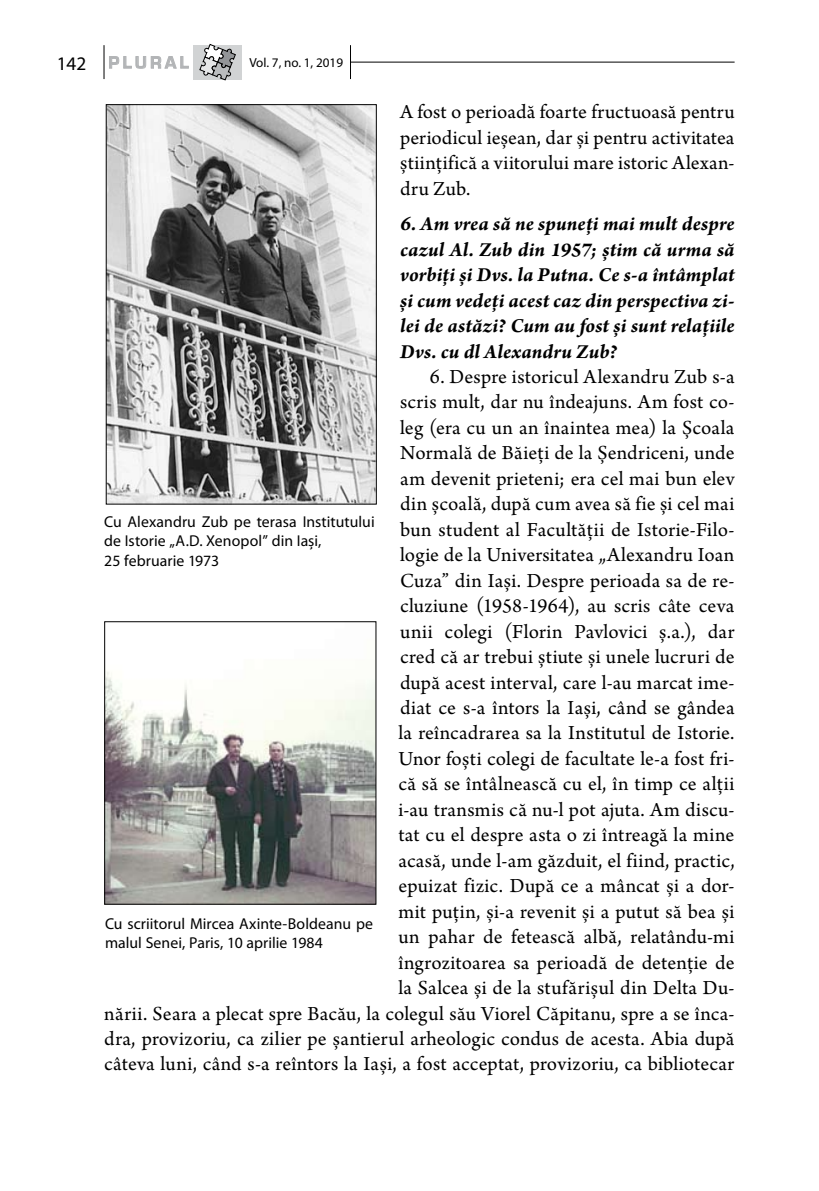
<style>
.page{position:relative;width:819px;height:1191px;background:#fff}
.page>*{position:absolute;margin:0;border:0;box-sizing:border-box;transform-origin:0 0}
.t1{font:21px/25.4px "Arno Pro";letter-spacing:.01em;color:#000;text-align:justify}
.t2{font:italic 700 21px/25.4px "Arno Pro";letter-spacing:.01em;color:#000;text-align:justify}
.t3{font:700 17.5px "Eurostile";letter-spacing:.2em;color:#b2b4b6}
.t4{font:15.75px/19.2px "Myriad Pro";letter-spacing:.005em;color:#000}
.t5{font:13.12px "Myriad Pro";color:#000}
.s1{font-family:"Myriad Pro";font-weight:400;font-size:19.25px;color:#000}
</style>
<div class="page">
<div style="left:193px;top:45px;width:49px;height:34px;background:#d1d3d4"></div>
<svg style="left:109px;top:56px;width:80px;height:13px"></svg>
<svg style="left:199px;top:44px;width:37px;height:36px"></svg>
<hr style="left:350px;top:45px;width:1px;height:34px;background:#000">
<hr style="left:104px;top:45px;width:1px;height:34px;background:#000">
<hr style="left:350px;top:62px;width:384px;height:1px;background:#000">
<img style="left:108px;top:106px;width:267px;height:396px">
<div style="left:106px;top:104px;width:271px;height:400px;border:1px solid #000"></div>
<img style="left:106px;top:672px;width:268px;height:230px">
<div style="left:104px;top:621px;width:272px;height:283px;border:1px solid #000"></div>
<p class="t3" style="left:57px;top:53px;width:133px"><span class="s1">142</span> PLURAL</p>
<p class="t5" style="left:249px;top:55px;width:95px">Vol. 7, no. 1, 2019</p>
<p class="t1" style="left:400px;top:101px;width:336px">A fost o perioadă foarte fructuoasă pentru periodicul ieșean, dar și pentru activitatea științifică a viitorului mare istoric Alexan&shy;dru Zub.</p>
<p class="t2" style="left:400px;top:212px;width:336px">6. Am vrea să ne spuneți mai mult despre cazul Al. Zub din 1957; știm că urma să vorbiți și Dvs. la Putna. Ce s-a întâmplat și cum vedeți acest caz din perspectiva zi&shy;lei de astăzi? Cum au fost și sunt relațiile Dvs. cu dl Alexandru Zub?</p>
<p class="t1" style="left:104px;top:365px;width:632px;text-align:right">6. Despre istoricul Alexandru Zub s-a<br>scris mult, dar nu îndeajuns. Am fost co-<br>leg (era cu un an înaintea mea) la Școala<br>Normală de Băieți de la Șendriceni, unde<br>am devenit prieteni; era cel mai bun elev<br>din școală, după cum avea să fie și cel mai<br>bun student al Facultății de Istorie-Filo-<br>logie de la Universitatea „Alexandru Ioan<br>Cuza” din Iași. Despre perioada sa de re-<br>cluziune (1958-1964), au scris câte ceva<br>unii colegi (Florin Pavlovici ș.a.), dar<br>cred că ar trebui știute și unele lucruri de<br>după acest interval, care l-au marcat ime-<br>diat ce s-a întors la Iași, când se gândea<br>la reîncadrarea sa la Institutul de Istorie.<br>Unor foști colegi de facultate le-a fost fri-<br>că să se întâlnească cu el, în timp ce alții<br>i-au transmis că nu-l pot ajuta. Am discu-<br>tat cu el despre asta o zi întreagă la mine<br>acasă, unde l-am găzduit, el fiind, practic,<br>epuizat fizic. După ce a mâncat și a dor-<br>mit puțin, și-a revenit și a putut să bea și<br>un pahar de fetească albă, relatându-mi<br>îngrozitoarea sa perioadă de detenție de<br>la Salcea și de la stufărișul din Delta Du-<br>nării. Seara a plecat spre Bacău, la colegul său Viorel Căpitanu, spre a se înca&shy;dra, provizoriu, ca zilier pe șantierul arheologic condus de acesta. Abia după câteva luni, când s-a reîntors la Iași, a fost acceptat, provizoriu, ca bibliotecar</p>
<p class="t4" style="left:104px;top:512px;width:272px">Cu Alexandru Zub pe terasa Institutului de Istorie „A.D. Xenopol” din Iași,<br>25 februarie 1973</p>
<p class="t4" style="left:105px;top:913px;width:269px">Cu scriitorul Mircea Axinte-Boldeanu pe malul Senei, Paris, 10 aprilie 1984</p>
</div>
